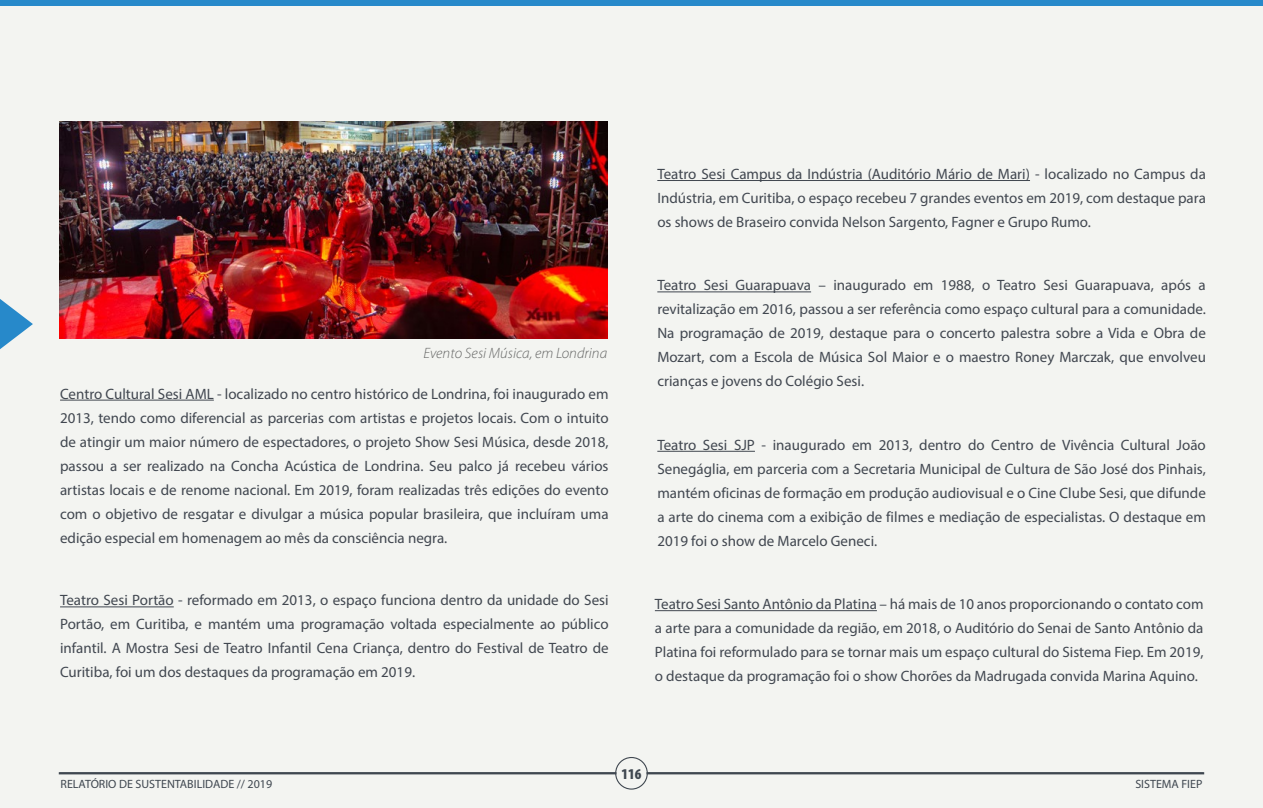
<style>
.page{position:relative;width:1263px;height:808px;background:#f3f4f1}
.page>*{position:absolute;margin:0;border:0;box-sizing:border-box;transform-origin:0 0}
.t1{font:15px/24px "Myriad Pro";color:#414750;text-align:justify}
.t2{font:italic 300 15px "Myriad Pro";color:#666766}
.t3{font:900 condensed 15px "Myriad Pro";color:#3f4750}
.t4{font:12px "Myriad Pro";color:#3f4750}
</style>
<div class="page">
<svg style="left:58px;top:757px;width:1147px;height:33px"></svg>
<div style="left:0;top:0;width:1263px;height:6px;background:#2789ca"></div>
<hr style="left:657px;top:180px;width:373px;height:1px;background:#414750">
<hr style="left:657px;top:451px;width:98px;height:1px;background:#414750">
<hr style="left:657px;top:291px;width:154px;height:1px;background:#414750">
<hr style="left:655px;top:610px;width:222px;height:1px;background:#414750">
<hr style="left:60px;top:606px;width:114px;height:1px;background:#414750">
<hr style="left:60px;top:400px;width:154px;height:1px;background:#414750">
<svg style="left:0;top:299px;width:33px;height:50px"></svg>
<img style="left:59px;top:121px;width:549px;height:217px">
<p class="t2" style="left:423px;top:344px;width:185px">Evento Sesi Música, em Londrina</p>
<p class="t1" style="left:60px;top:381px;width:550px">Centro Cultural Sesi AML - localizado no centro histórico de Londrina, foi inaugurado em 2013, tendo como diferencial as parcerias com artistas e projetos locais. Com o intuito de atingir um maior número de espectadores, o projeto Show Sesi Música, desde 2018, passou a ser realizado na Concha Acústica de Londrina. Seu palco já recebeu vários artistas locais e de renome nacional. Em 2019, foram realizadas três edições do evento com o objetivo de resgatar e divulgar a música popular brasileira, que incluíram uma edição especial em homenagem ao mês da consciência negra.</p>
<p class="t1" style="left:60px;top:588px;width:550px">Teatro Sesi Portão - reformado em 2013, o espaço funciona dentro da unidade do Sesi Portão, em Curitiba, e mantém uma programação voltada especialmente ao público infantil. A Mostra Sesi de Teatro Infantil Cena Criança, dentro do Festival de Teatro de Curitiba, foi um dos destaques da programação em 2019.</p>
<p class="t1" style="left:657px;top:162px;width:550px">Teatro Sesi Campus da Indústria (Auditório Mário de Mari) - localizado no Campus da Indústria, em Curitiba, o espaço recebeu 7 grandes eventos em 2019, com destaque para os shows de Braseiro convida Nelson Sargento, Fagner e Grupo Rumo.</p>
<p class="t1" style="left:657px;top:273px;width:550px">Teatro Sesi Guarapuava – inaugurado em 1988, o Teatro Sesi Guarapuava, após a revitalização em 2016, passou a ser referência como espaço cultural para a comunidade.<br>Na programação de 2019, destaque para o concerto palestra sobre a Vida e Obra de Mozart, com a Escola de Música Sol Maior e o maestro Roney Marczak, que envolveu crianças e jovens do Colégio Sesi.</p>
<p class="t1" style="left:657px;top:432px;width:550px">Teatro Sesi SJP - inaugurado em 2013, dentro do Centro de Vivência Cultural João Senegáglia, em parceria com a Secretaria Municipal de Cultura de São José dos Pinhais, mantém oficinas de formação em produção audiovisual e o Cine Clube Sesi, que difunde a arte do cinema com a exibição de filmes e mediação de especialistas. O destaque em 2019 foi o show de Marcelo Geneci.</p>
<p class="t1" style="left:655px;top:592px;width:550px">Teatro Sesi Santo Antônio da Platina – há mais de 10 anos proporcionando o contato com a arte para a comunidade da região, em 2018, o Auditório do Senai de Santo Antônio da Platina foi reformulado para se tornar mais um espaço cultural do Sistema Fiep. Em 2019, o destaque da programação foi o show Chorões da Madrugada convida Marina Aquino.</p>
<p class="t3" style="left:622px;top:764px;width:21px">116</p>
<p class="t4" style="left:61px;top:776px;width:213px">RELATÓRIO DE SUSTENTABILIDADE // 2019</p>
<p class="t4" style="left:1135px;top:776px;width:68px">SISTEMA FIEP</p>
</div>
